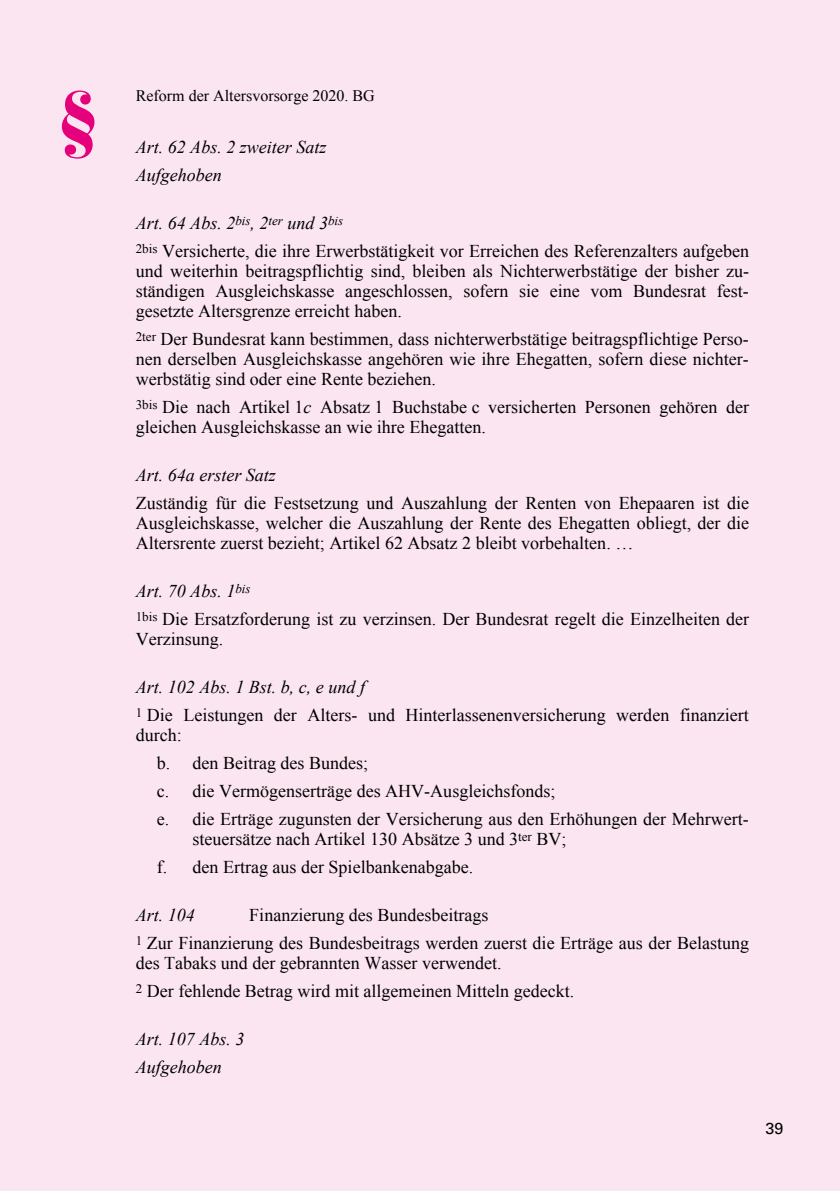
<style>
.page{position:relative;width:840px;height:1191px;background:#fff}
.page>*{position:absolute;margin:0;border:0;box-sizing:border-box;transform-origin:0 0}
.t1{font:900 70px "Bauer Bodoni";color:#e5007c}
.t2{font:18px/28px "Times New Roman";color:#000}
.t3{font:italic 18px/28px "Times New Roman";color:#000}
.t4{font:16px "Times New Roman";color:#000}
.t5{font:16px "Univers";color:#000}
.s1{font-style:italic}
</style>
<div class="page">
<div style="left:0;top:0;width:839px;height:1191px;background:#fbe5f0"></div>
<h1 class="t1" style="left:57px;top:74px;width:44px">§</h1>
<p class="t4" style="left:136px;top:85px;width:240px">Reform der Altersvorsorge 2020. BG</p>
<p class="t3" style="left:136px;top:132px;width:192px">Art. 62 Abs. 2 zweiter Satz<br>Aufgehoben</p>
<p class="t2" style="left:136px;top:209px;width:614px"><span class="s1">Art. 64 Abs. 2</span><sup>bis</sup><span class="s1">, 2</span><sup>ter</sup> <span class="s1">und 3</span><sup>bis<br></sup><sup>2bis</sup> Versicherte, die ihre Erwerbstätigkeit vor Erreichen des Referenzalters aufgeben</p>
<p class="t2" style="left:136px;top:261px;width:614px;line-height:20px;text-align:justify">und weiterhin beitragspflichtig sind, bleiben als Nichterwerbstätige der bisher zu&shy;ständigen Ausgleichskasse angeschlossen, sofern sie eine vom Bundesrat fest&shy;gesetzte Altersgrenze erreicht haben.</p>
<p class="t2" style="left:136px;top:329px;width:614px;line-height:20px;text-align:justify"><sup>2ter</sup> Der Bundesrat kann bestimmen, dass nichterwerbstätige beitragspflichtige Perso&shy;nen derselben Ausgleichskasse angehören wie ihre Ehegatten, sofern diese nichter&shy;werbstätig sind oder eine Rente beziehen.</p>
<p class="t2" style="left:136px;top:397px;width:614px;line-height:20px"><sup>3bis</sup> Die nach Artikel 1<span class="s1">c</span> Absatz 1 Buchstabe c versicherten Personen gehören der gleichen Ausgleichskasse an wie ihre Ehegatten.</p>
<p class="t3" style="left:136px;top:460px;width:142px">Art. 64a erster Satz</p>
<p class="t2" style="left:136px;top:493px;width:614px;line-height:20px;text-align:justify">Zuständig für die Festsetzung und Auszahlung der Renten von Ehepaaren ist die Ausgleichskasse, welcher die Auszahlung der Rente des Ehegatten obliegt, der die Altersrente zuerst bezieht; Artikel 62 Absatz 2 bleibt vorbehalten. …</p>
<p class="t2" style="left:136px;top:577px;width:614px"><span class="s1">Art. 70 Abs. 1</span><sup>bis<br></sup><sup>1bis</sup> Die Ersatzforderung ist zu verzinsen. Der Bundesrat regelt die Einzelheiten der</p>
<p class="t2" style="left:136px;top:625px;width:89px">Verzinsung.</p>
<p class="t2" style="left:136px;top:673px;width:614px"><span class="s1">Art. 102 Abs. 1 Bst. b, c, e und f<br></span><sup>1</sup> Die Leistungen der Alters- und Hinterlassenenversicherung werden finanziert</p>
<p class="t2" style="left:157px;top:721px;width:593px;text-indent:-21px">durch:<br>b. den Beitrag des Bundes;<br>c. die Vermögenserträge des AHV-Ausgleichsfonds;<br>e. die Erträge zugunsten der Versicherung aus den Erhöhungen der Mehrwert-</p>
<p class="t2" style="left:157px;top:825px;width:411px;text-indent:36px">steuersätze nach Artikel 130 Absätze 3 und 3<sup>ter</sup> BV; f. den Ertrag aus der Spielbankenabgabe.</p>
<p class="t3" style="left:136px;top:900px;width:61px">Art. 104</p>
<p class="t2" style="left:136px;top:901px;width:614px;text-indent:113px">Finanzierung des Bundesbeitrags<br><sup>1</sup> Zur Finanzierung des Bundesbeitrags werden zuerst die Erträge aus der Belastung</p>
<p class="t2" style="left:136px;top:949px;width:440px">des Tabaks und der gebrannten Wasser verwendet.<br><sup>2</sup> Der fehlende Betrag wird mit allgemeinen Mitteln gedeckt.</p>
<p class="t3" style="left:136px;top:1024px;width:110px">Art. 107 Abs. 3<br>Aufgehoben</p>
<p class="t5" style="left:765px;top:1119px;width:19px">39</p>
</div>
